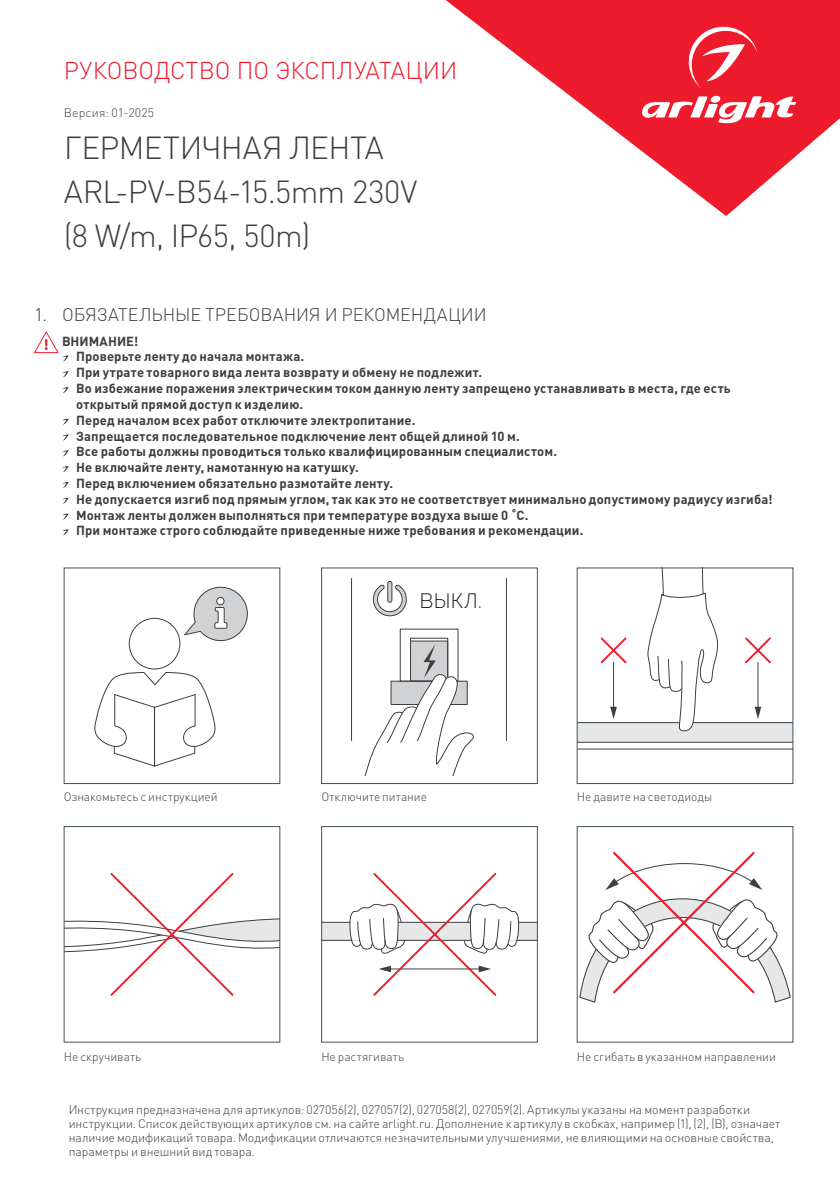
<style>
.page{position:relative;width:840px;height:1191px;background:#fff}
.page>*{position:absolute;margin:0;border:0;box-sizing:border-box;transform-origin:0 0}
.Body{font:300 31.6px "DIN Pro";letter-spacing:-.015em;color:#3e3e3f}
.t1{font:300 24px "DIN Pro";letter-spacing:-.005em;color:#ee1b2d}
.t2{font:300 20.6px "Raleway";color:#231f20}
.t3{font:300 18px "DIN Pro";letter-spacing:-.005em;color:#3e3e3f}
.Body-2{font:700 13px/15.8px "DIN Pro";letter-spacing:.01em;color:#3e3e3f}
.Body-3{font:300 12.2px/14px "DIN Pro";letter-spacing:-.005em;color:#3e3e3f}
.Body-4{font:300 12.2px "DIN Pro";letter-spacing:.015em;color:#3e3e3f}
.Body-5{font:300 12px "DIN Pro";letter-spacing:-.005em;color:#3e3e3f}
</style>
<div class="page">
<svg style="left:445px;top:0;width:394px;height:216px;fill:#ee1b2d"></svg>
<svg style="left:638px;top:96px;width:157px;height:30px"></svg>
<svg style="left:683px;top:22px;width:74px;height:66px;background:#f04150"></svg>
<svg style="left:34px;top:331px;width:35px;height:30px"></svg>
<svg style="left:62px;top:371px;width:7px;height:6px"></svg>
<svg style="left:62px;top:387px;width:7px;height:6px"></svg>
<svg style="left:62px;top:419px;width:7px;height:6px"></svg>
<svg style="left:62px;top:434px;width:7px;height:6px"></svg>
<svg style="left:62px;top:450px;width:7px;height:6px"></svg>
<svg style="left:62px;top:466px;width:7px;height:6px"></svg>
<svg style="left:62px;top:482px;width:7px;height:6px"></svg>
<svg style="left:62px;top:498px;width:7px;height:6px"></svg>
<svg style="left:62px;top:513px;width:7px;height:6px"></svg>
<svg style="left:62px;top:529px;width:7px;height:6px"></svg>
<div style="left:129px;top:618px;width:51px;height:51px;border:1px solid #3e3e3f;border-radius:50%"></div>
<svg style="left:94px;top:672px;width:122px;height:95px"></svg>
<svg style="left:184px;top:586px;width:64px;height:55px"></svg>
<div style="left:216px;top:597px;width:8px;height:8px;background:#fff;border-radius:50%"></div>
<div style="left:216px;top:597px;width:8px;height:8px;border:1px solid #3e3e3f;border-radius:50%"></div>
<svg style="left:372px;top:583px;width:35px;height:34px"></svg>
<hr style="left:387px;top:581px;width:4px;height:21px;background:#d1d2d4;border-radius:2px">
<div style="left:387px;top:581px;width:5px;height:22px;border:1px solid #3e3e3f;border-radius:2px"></div>
<hr style="left:505px;top:578px;width:1px;height:162px;background:#3e3e3f">
<hr style="left:351px;top:578px;width:1px;height:162px;background:#3e3e3f">
<div style="left:410px;top:641px;width:37px;height:40px;background:#d1d2d4"></div>
<div style="left:410px;top:637px;width:38px;height:44px;border:1px solid #3e3e3f"></div>
<svg style="left:365px;top:644px;width:109px;height:131px"></svg>
<div style="left:321px;top:568px;width:216px;height:216px;border:1px solid #425159"></div>
<hr style="left:577px;top:748px;width:215px;height:1px;background:#3e3e3f">
<svg style="left:578px;top:570px;width:212px;height:173px"></svg>
<svg style="left:66px;top:873px;width:212px;height:123px"></svg>
<svg style="left:323px;top:873px;width:212px;height:123px"></svg>
<div style="left:321px;top:826px;width:216px;height:216px;border:1px solid #425159"></div>
<svg style="left:579px;top:852px;width:211px;height:151px"></svg>
<p class="t1" style="left:64px;top:54px;width:395px">РУКОВОДСТВО ПО ЭКСПЛУАТАЦИИ</p>
<p class="Body-4" style="left:64px;top:104px;width:92px">Версия: 01-2025</p>
<p class="Body" style="left:64px;top:126px;width:321px">ГЕРМЕТИЧНАЯ ЛЕНТА</p>
<p class="Body" style="left:64px;top:170px;width:355px">ARL-PV-B54-15.5mm 230V</p>
<p class="Body" style="left:64px;top:214px;width:248px">(8 W/m, IP65, 50m)</p>
<p class="t3" style="left:34px;top:302px;width:454px">1. ОБЯЗАТЕЛЬНЫЕ ТРЕБОВАНИЯ И РЕКОМЕНДАЦИИ</p>
<p class="Body-2" style="left:62px;top:332px;width:78px">ВНИМАНИЕ!</p>
<p class="Body-2" style="left:76px;top:348px;width:229px">Проверьте ленту до начала монтажа.</p>
<p class="Body-2" style="left:76px;top:364px;width:407px">При утрате товарного вида лента возврату и обмену не подлежит.</p>
<p class="Body-2" style="left:76px;top:380px;width:655px">Во избежание поражения электрическим током данную ленту запрещено устанавливать в места, где есть открытый прямой доступ к изделию.</p>
<p class="Body-2" style="left:76px;top:411px;width:340px">Перед началом всех работ отключите электропитание.</p>
<p class="Body-2" style="left:76px;top:427px;width:482px">Запрещается последовательное подключение лент общей длиной 10 м.<br>Все работы должны проводиться только квалифицированным специалистом.<br>Не включайте ленту, намотанную на катушку.</p>
<p class="Body-2" style="left:76px;top:475px;width:318px">Перед включением обязательно размотайте ленту.</p>
<p class="Body-2" style="left:76px;top:490px;width:697px">Не допускается изгиб под прямым углом, так как это не соответствует минимально допустимому радиусу изгиба!</p>
<p class="Body-2" style="left:76px;top:506px;width:508px">Монтаж ленты должен выполняться при температуре воздуха выше 0 ˚С.<br>При монтаже строго соблюдайте приведенные ниже требования и рекомендации.</p>
<p class="Body-5" style="left:64px;top:789px;width:155px">Ознакомьтесь с инструкцией</p>
<p class="Body-5" style="left:64px;top:1048px;width:79px">Не скручивать</p>
<p class="t2" style="left:419px;top:588px;width:64px">ВЫКЛ.</p>
<p class="Body-5" style="left:321px;top:789px;width:107px">Отключите питание</p>
<p class="Body-5" style="left:576px;top:789px;width:137px">Не давите на светодиоды</p>
<p class="Body-5" style="left:321px;top:1048px;width:84px">Не растягивать</p>
<p class="Body-5" style="left:576px;top:1048px;width:200px">Не сгибать в указанном направлении</p>
<p class="Body-3" style="left:69px;top:1102px;width:712px">Инструкция предназначена для артикулов: 027056(2), 027057(2), 027058(2), 027059(2). Артикулы указаны на момент разработки инструкции. Список действующих артикулов см. на сайте arlight.ru. Дополнение к артикулу в скобках, например (1), (2), (B), означает наличие модификаций товара. Модификации отличаются незначительными улучшениями, не влияющими на основные свойства, параметры и внешний вид товара.</p>
</div>
